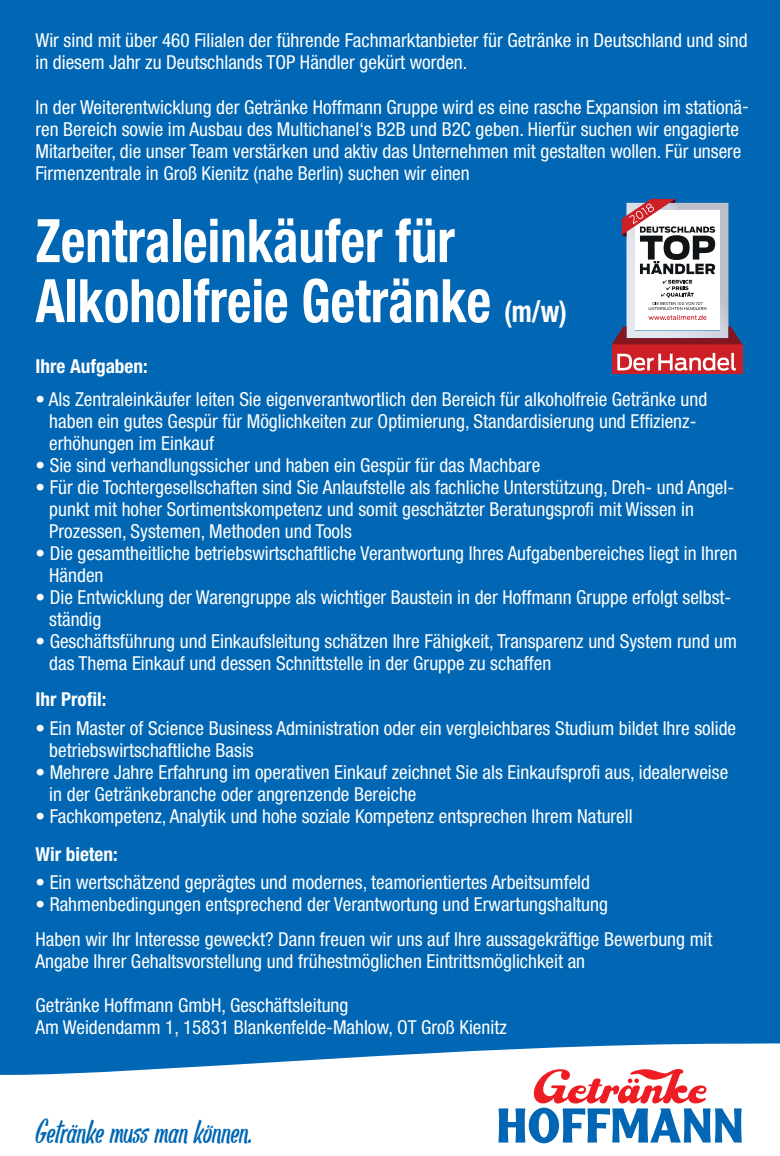
<style>
.page{position:relative;width:780px;height:1156px;background:#fff}
.page>*{position:absolute;margin:0;border:0;box-sizing:border-box;transform-origin:0 0}
.t1{font:700 condensed 60px/60px "Helvetica Neue";color:#fff;scale:.88 1}
.t2{font:35px "Pan Pizza";color:#0166b3}
.t3{font:condensed 19.25px/22px "Helvetica Neue";color:#fff}
.t4{font:700 condensed 19.25px "Helvetica Neue";color:#fff}
.s1{font-size:30px}
</style>
<div class="page">
<div style="left:0;top:0;width:780px;height:1155px;background:#0166b3"></div>
<svg style="left:0;top:1043px;width:780px;height:112px;fill:#fff"></svg>
<svg style="left:498px;top:1068px;width:243px;height:74px"></svg>
<div style="left:612px;top:344px;width:130px;height:30px;background:#cd2026"></div>
<svg style="left:617px;top:353px;width:118px;height:17px"></svg>
<svg style="left:612px;top:199px;width:130px;height:145px"></svg>
<p class="t3" style="left:35px;top:29px;width:713px">Wir sind mit über 460 Filialen der führende Fachmarktanbieter für Getränke in Deutschland und sind in diesem Jahr zu Deutschlands TOP Händler gekürt worden.</p>
<p class="t3" style="left:35px;top:95px;width:715px">In der Weiterentwicklung der Getränke Hoffmann Gruppe wird es eine rasche Expansion im stationä&shy;ren Bereich sowie im Ausbau des Multichanel‘s B2B und B2C geben. Hierfür suchen wir engagierte Mitarbeiter, die unser Team verstärken und aktiv das Unternehmen mit gestalten wollen. Für unsere Firmenzentrale in Groß Kienitz (nahe Berlin) suchen wir einen</p>
<h1 class="t1" style="left:35px;top:210px;width:605px">Zentraleinkäufer für<br>Alkoholfreie Getränke <span class="s1">(m/w)</span></h1>
<p class="t4" style="left:35px;top:354px;width:114px">Ihre Aufgaben:</p>
<p class="t3" style="left:49px;top:388px;width:659px;text-indent:-14px">• Als Zentraleinkäufer leiten Sie eigenverantwortlich den Bereich für alkoholfreie Getränke und haben ein gutes Gespür für Möglichkeiten zur Optimierung, Standardisierung und Effizienz&shy;erhöhungen im Einkauf</p>
<p class="t3" style="left:35px;top:454px;width:506px">• Sie sind verhandlungssicher und haben ein Gespür für das Machbare</p>
<p class="t3" style="left:49px;top:476px;width:686px;text-indent:-14px">• Für die Tochtergesellschaften sind Sie Anlaufstelle als fachliche Unterstützung, Dreh- und Angel&shy;punkt mit hoher Sortimentskompetenz und somit geschätzter Beratungsprofi mit Wissen in<br>Prozessen, Systemen, Methoden und Tools</p>
<p class="t3" style="left:49px;top:542px;width:689px;text-indent:-14px">• Die gesamtheitliche betriebswirtschaftliche Verantwortung Ihres Aufgabenbereiches liegt in Ihren<br>Händen</p>
<p class="t3" style="left:49px;top:586px;width:683px;text-indent:-14px">• Die Entwicklung der Warengruppe als wichtiger Baustein in der Hoffmann Gruppe erfolgt selbst&shy;ständig</p>
<p class="t3" style="left:49px;top:630px;width:689px;text-indent:-14px">• Geschäftsführung und Einkaufsleitung schätzen Ihre Fähigkeit, Transparenz und System rund um das Thema Einkauf und dessen Schnittstelle in der Gruppe zu schaffen</p>
<p class="t4" style="left:35px;top:687px;width:72px">Ihr Profil:</p>
<p class="t3" style="left:49px;top:717px;width:688px;text-indent:-14px">• Ein Master of Science Business Administration oder ein vergleichbares Studium bildet Ihre solide betriebswirtschaftliche Basis</p>
<p class="t3" style="left:49px;top:761px;width:680px;text-indent:-14px">• Mehrere Jahre Erfahrung im operativen Einkauf zeichnet Sie als Einkaufsprofi aus, idealerweise in der Getränkebranche oder angrenzende Bereiche</p>
<p class="t3" style="left:35px;top:805px;width:598px">• Fachkompetenz, Analytik und hohe soziale Kompetenz entsprechen Ihrem Naturell</p>
<p class="t4" style="left:35px;top:841px;width:84px">Wir bieten:</p>
<p class="t3" style="left:35px;top:871px;width:556px">• Ein wertschätzend geprägtes und modernes, teamorientiertes Arbeitsumfeld</p>
<p class="t3" style="left:35px;top:893px;width:574px">• Rahmenbedingungen entsprechend der Verantwortung und Erwartungshaltung</p>
<p class="t3" style="left:35px;top:927px;width:678px">Haben wir Ihr Interesse geweckt? Dann freuen wir uns auf Ihre aussagekräftige Bewerbung mit<br>Angabe Ihrer Gehaltsvorstellung und frühestmöglichen Eintrittsmöglichkeit an</p>
<p class="t3" style="left:35px;top:994px;width:473px">Getränke Hoffmann GmbH, Geschäftsleitung<br>Am Weidendamm 1, 15831 Blankenfelde-Mahlow, OT Groß Kienitz</p>
<h2 class="t2" style="left:35px;top:1113px;width:218px">Getränke muss man können.</h2>
</div>
